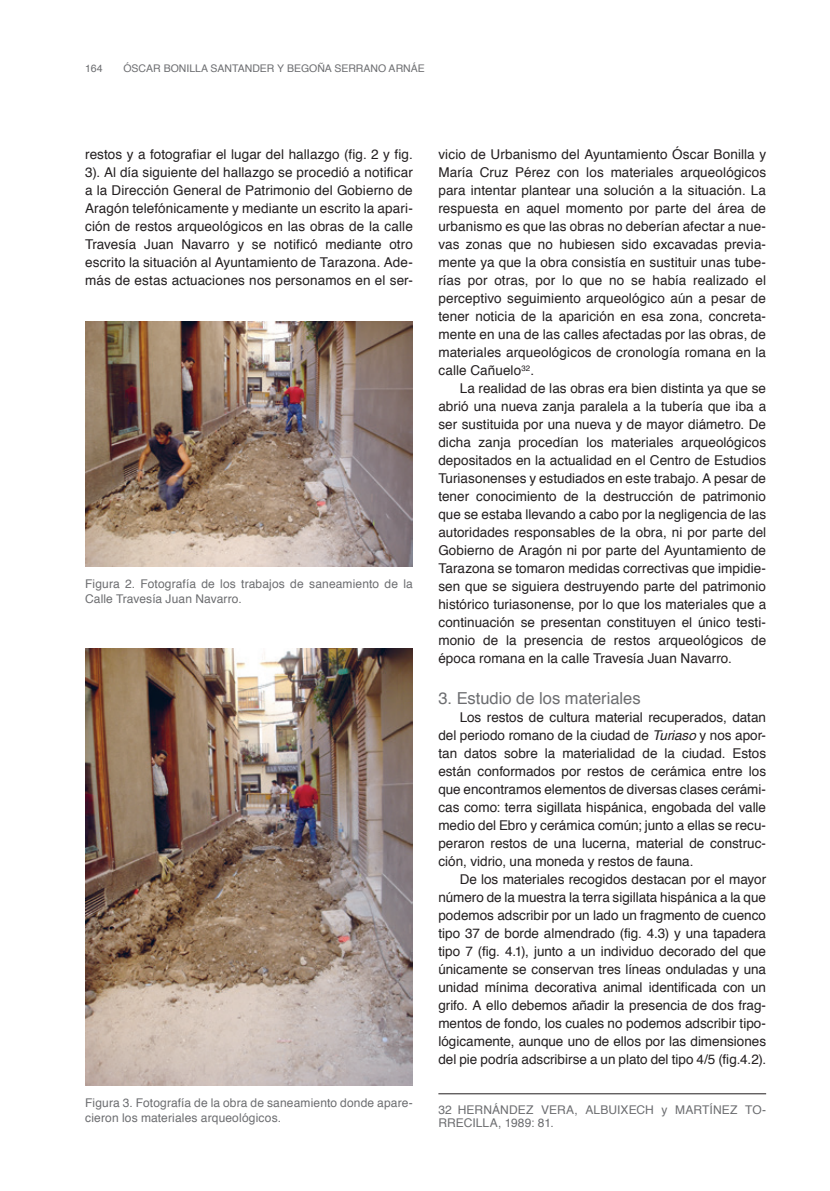
<style>
.page{position:relative;width:830px;height:1191px;background:#fff}
.page>*{position:absolute;margin:0;border:0;box-sizing:border-box;transform-origin:0 0}
.t1{font:16.5px "Helvetica";color:#6c6d70}
.t2{font:13.5px/18px "Helvetica";letter-spacing:.005em;color:#231f20;text-align:justify}
.t3{font:12px/14.4px "Helvetica";letter-spacing:.01em;color:#6c6d70}
.t4{font:10.5px "Helvetica";color:#6c6d70}
.s1{font-style:italic}
</style>
<div class="page">
<hr style="left:438px;top:1093px;width:327px;height:1px;background:#231f20">
<img style="left:85px;top:321px;width:327px;height:246px">
<img style="left:85px;top:649px;width:327px;height:436px">
<p class="t4" style="left:85px;top:64px;width:19px">164</p>
<p class="t4" style="left:123px;top:64px;width:303px">ÓSCAR BONILLA SANTANDER Y BEGOÑA SERRANO ARNÁE</p>
<p class="t2" style="left:85px;top:146px;width:329px">restos y a fotografiar el lugar del hallazgo (fig. 2 y fig.<br>3). Al día siguiente del hallazgo se procedió a notificar a la Dirección General de Patrimonio del Gobierno de Aragón telefónicamente y mediante un escrito la apari&shy;ción de restos arqueológicos en las obras de la calle Travesía Juan Navarro y se notificó mediante otro escrito la situación al Ayuntamiento de Tarazona. Ade&shy;más de estas actuaciones nos personamos en el ser-</p>
<p class="t3" style="left:85px;top:578px;width:329px">Figura 2. Fotografía de los trabajos de saneamiento de la<br>Calle Travesía Juan Navarro.</p>
<p class="t3" style="left:85px;top:1096px;width:329px">Figura 3. Fotografía de la obra de saneamiento donde apare&shy;cieron los materiales arqueológicos.</p>
<p class="t2" style="left:438px;top:146px;width:329px">vicio de Urbanismo del Ayuntamiento Óscar Bonilla y María Cruz Pérez con los materiales arqueológicos para intentar plantear una solución a la situación. La respuesta en aquel momento por parte del área de urbanismo es que las obras no deberían afectar a nue&shy;vas zonas que no hubiesen sido excavadas previa&shy;mente ya que la obra consistía en sustituir unas tube&shy;rías por otras, por lo que no se había realizado el perceptivo seguimiento arqueológico aún a pesar de tener noticia de la aparición en esa zona, concreta&shy;mente en una de las calles afectadas por las obras, de materiales arqueológicos de cronología romana en la calle Cañuelo<sup>32</sup>.</p>
<p class="t2" style="left:438px;top:380px;width:329px;text-indent:21px">La realidad de las obras era bien distinta ya que se abrió una nueva zanja paralela a la tubería que iba a ser sustituida por una nueva y de mayor diámetro. De dicha zanja procedían los materiales arqueológicos depositados en la actualidad en el Centro de Estudios Turiasonenses y estudiados en este trabajo. A pesar de tener conocimiento de la destrucción de patrimonio que se estaba llevando a cabo por la negligencia de las autoridades responsables de la obra, ni por parte del Gobierno de Aragón ni por parte del Ayuntamiento de Tarazona se tomaron medidas correctivas que impidie&shy;sen que se siguiera destruyendo parte del patrimonio histórico turiasonense, por lo que los materiales que a continuación se presentan constituyen el único testi&shy;monio de la presencia de restos arqueológicos de época romana en la calle Travesía Juan Navarro.</p>
<p class="t1" style="left:438px;top:691px;width:204px">3. Estudio de los materiales</p>
<p class="t2" style="left:438px;top:709px;width:329px;text-indent:21px">Los restos de cultura material recuperados, datan del periodo romano de la ciudad de <span class="s1">Turiaso</span> y nos apor&shy;tan datos sobre la materialidad de la ciudad. Estos están conformados por restos de cerámica entre los que encontramos elementos de diversas clases cerámi&shy;cas como: terra sigillata hispánica, engobada del valle medio del Ebro y cerámica común; junto a ellas se recu&shy;peraron restos de una lucerna, material de construc&shy;ción, vidrio, una moneda y restos de fauna.</p>
<p class="t2" style="left:438px;top:871px;width:329px;text-indent:21px">De los materiales recogidos destacan por el mayor número de la muestra la terra sigillata hispánica a la que podemos adscribir por un lado un fragmento de cuenco tipo 37 de borde almendrado (fig. 4.3) y una tapadera tipo 7 (fig. 4.1), junto a un individuo decorado del que únicamente se conservan tres líneas onduladas y una unidad mínima decorativa animal identificada con un grifo. A ello debemos añadir la presencia de dos frag&shy;mentos de fondo, los cuales no podemos adscribir tipo&shy;lógicamente, aunque uno de ellos por las dimensiones del pie podría adscribirse a un plato del tipo 4/5 (fig.4.2).</p>
<p class="t3" style="left:438px;top:1103px;width:329px;line-height:13.5px">32 HERNÁNDEZ VERA, ALBUIXECH y MARTÍNEZ TO-<br>RRECILLA, 1989: 81.</p>
</div>
